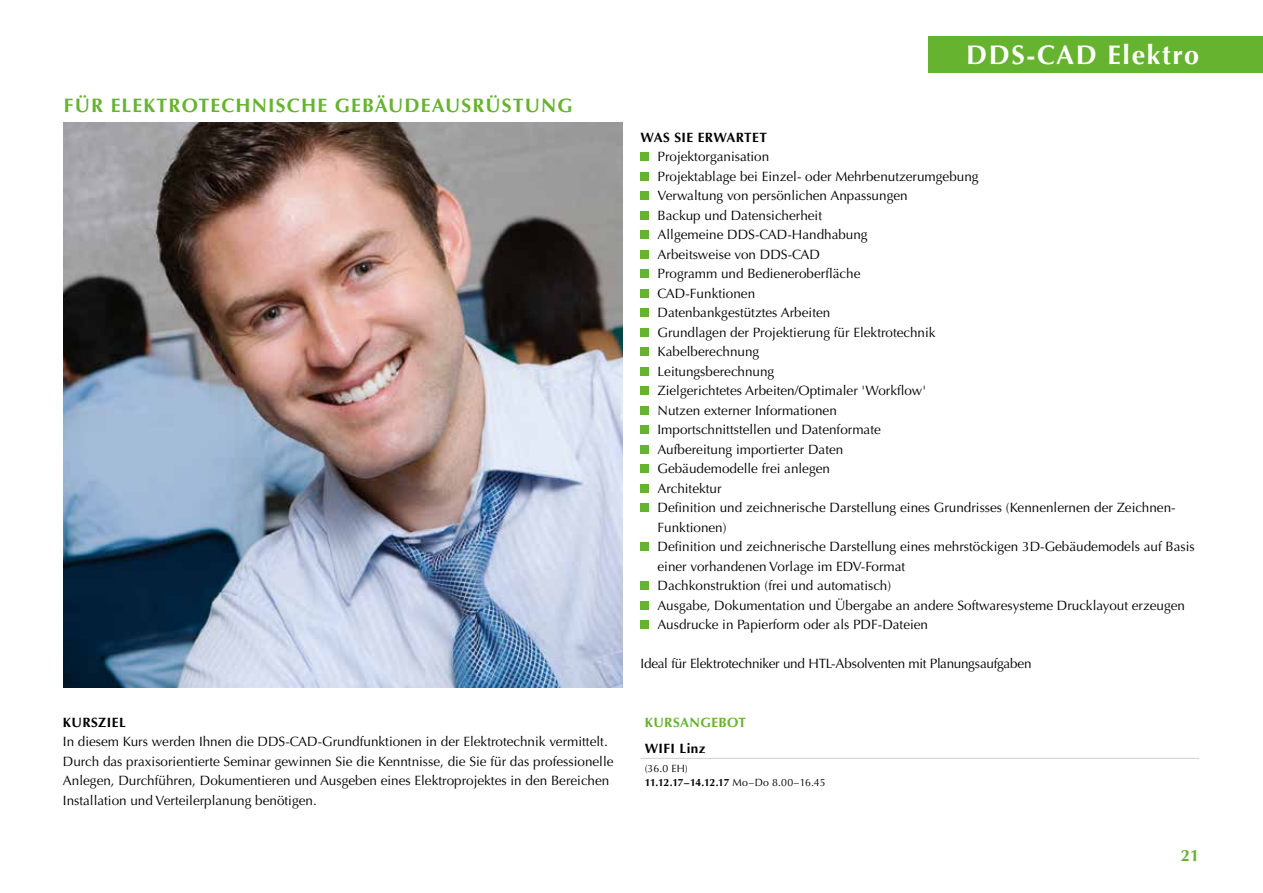
<style>
.page{position:relative;width:1263px;height:893px;background:#fff}
.page>*{position:absolute;margin:0;border:0;box-sizing:border-box;transform-origin:0 0}
.t1{font:700 27px "Optima LT Std";letter-spacing:.06em;color:#fff}
.t2{font:700 19.5px "Optima LT Std";letter-spacing:.06em;color:#65b32e}
.t3{font:700 16.5px "Optima LT Std";color:#65b32e}
.t4{font:13.5px/19.5px "Optima LT Std";color:#000}
.t5{font:13.5px "Optima LT Std";letter-spacing:-.02em;color:#000}
.t6{font:700 13.5px "Optima LT Std";letter-spacing:.03em;color:#000}
.t7{font:700 13.5px "Optima LT Std";letter-spacing:.03em;color:#65b32e}
.t8{font:10.5px/13.5px "Optima LT Std";color:#000}
.s1{font-weight:700}
</style>
<div class="page">
<div style="left:928px;top:36px;width:335px;height:36px;background:#65b32e"></div>
<div style="left:640px;top:152px;width:9px;height:9px;background:#65b32e"></div>
<div style="left:640px;top:172px;width:9px;height:9px;background:#65b32e"></div>
<div style="left:640px;top:191px;width:9px;height:9px;background:#65b32e"></div>
<div style="left:640px;top:211px;width:9px;height:9px;background:#65b32e"></div>
<div style="left:640px;top:230px;width:9px;height:9px;background:#65b32e"></div>
<div style="left:640px;top:250px;width:9px;height:9px;background:#65b32e"></div>
<div style="left:640px;top:269px;width:9px;height:9px;background:#65b32e"></div>
<div style="left:640px;top:289px;width:9px;height:9px;background:#65b32e"></div>
<div style="left:640px;top:308px;width:9px;height:9px;background:#65b32e"></div>
<div style="left:640px;top:328px;width:9px;height:9px;background:#65b32e"></div>
<div style="left:640px;top:347px;width:9px;height:9px;background:#65b32e"></div>
<div style="left:640px;top:367px;width:9px;height:9px;background:#65b32e"></div>
<div style="left:640px;top:386px;width:9px;height:9px;background:#65b32e"></div>
<div style="left:640px;top:406px;width:9px;height:9px;background:#65b32e"></div>
<div style="left:640px;top:425px;width:9px;height:9px;background:#65b32e"></div>
<div style="left:640px;top:445px;width:9px;height:9px;background:#65b32e"></div>
<div style="left:640px;top:464px;width:9px;height:9px;background:#65b32e"></div>
<div style="left:640px;top:484px;width:9px;height:9px;background:#65b32e"></div>
<div style="left:640px;top:503px;width:9px;height:9px;background:#65b32e"></div>
<div style="left:640px;top:542px;width:9px;height:9px;background:#65b32e"></div>
<div style="left:640px;top:581px;width:9px;height:9px;background:#65b32e"></div>
<div style="left:640px;top:601px;width:9px;height:9px;background:#65b32e"></div>
<div style="left:640px;top:620px;width:9px;height:9px;background:#65b32e"></div>
<hr style="left:640px;top:758px;width:559px;height:1px;background:#d4d4d4">
<img style="left:64px;top:122px;width:558px;height:566px">
<h2 class="t2" style="left:64px;top:94px;width:510px">FÜR ELEKTROTECHNISCHE GEBÄUDEAUSRÜSTUNG</h2>
<p class="t6" style="left:63px;top:714px;width:64px">KURSZIEL</p>
<p class="t4" style="left:63px;top:732px;width:552px">In diesem Kurs werden Ihnen die DDS-CAD-Grundfunktionen in der Elektrotechnik vermittelt.<br>Durch das praxisorientierte Seminar gewinnen Sie die Kenntnisse, die Sie für das professionelle Anlegen, Durchführen, Dokumentieren und Ausgeben eines Elektroprojektes in den Bereichen Installation und Verteilerplanung benötigen.</p>
<h1 class="t1" style="left:966px;top:39px;width:235px">DDS-CAD Elektro</h1>
<p class="t6" style="left:640px;top:129px;width:128px">WAS SIE ERWARTET</p>
<p class="t4" style="left:657px;top:147px;width:539px">Projektorganisation<br>Projektablage bei Einzel- oder Mehrbenutzerumgebung<br>Verwaltung von persönlichen Anpassungen<br>Backup und Datensicherheit<br>Allgemeine DDS-CAD-Handhabung<br>Arbeitsweise von DDS-CAD<br>Programm und Bedieneroberfläche<br>CAD-Funktionen<br>Datenbankgestütztes Arbeiten<br>Grundlagen der Projektierung für Elektrotechnik<br>Kabelberechnung<br>Leitungsberechnung<br>Zielgerichtetes Arbeiten/Optimaler 'Workflow'<br>Nutzen externer Informationen<br>Importschnittstellen und Datenformate<br>Aufbereitung importierter Daten<br>Gebäudemodelle frei anlegen<br>Architektur<br>Definition und zeichnerische Darstellung eines Grundrisses (Kennenlernen der Zeichnen-Funktionen)<br>Definition und zeichnerische Darstellung eines mehrstöckigen 3D-Gebäudemodels auf Basis einer vorhandenen Vorlage im EDV-Format<br>Dachkonstruktion (frei und automatisch)<br>Ausgabe, Dokumentation und Übergabe an andere Softwaresysteme Drucklayout erzeugen Ausdrucke in Papierform oder als PDF-Dateien</p>
<p class="t5" style="left:640px;top:656px;width:393px">Ideal für Elektrotechniker und HTL-Absolventen mit Planungsaufgaben</p>
<p class="t7" style="left:645px;top:714px;width:103px">KURSANGEBOT</p>
<p class="t6" style="left:645px;top:741px;width:62px">WIFI Linz</p>
<p class="t8" style="left:645px;top:762px;width:182px">(36.0 EH)<br><span class="s1">11.12.17–14.12.17</span> Mo–Do 8.00–16.45</p>
<p class="t3" style="left:1181px;top:845px;width:20px">21</p>
</div>
